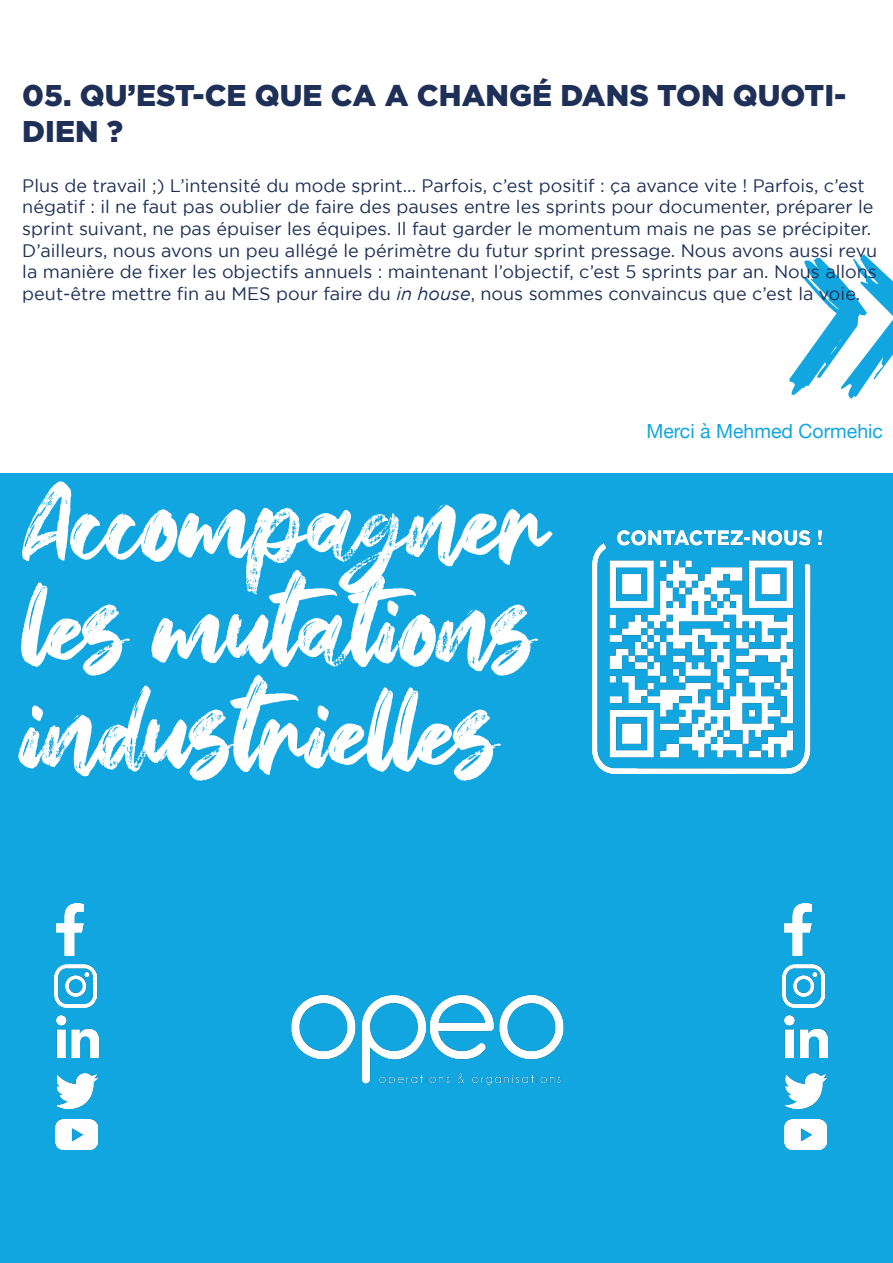
<style>
.page{position:relative;width:893px;height:1263px;background:#fff}
.page>*{position:absolute;margin:0;border:0;box-sizing:border-box;transform-origin:0 0}
.t1{font:315px "Edo SZ";color:#12a6e0}
.t2{font:108px/105px "Hey October";color:#fff;text-align:justify}
.t3{font:900 30px/36px "Gotham";color:#1e3057}
.t4{font:19.5px "Helvetica Neue";color:#12a6e0}
.t5{font:18px/21.6px "Gotham";color:#1e3057}
.s1{font-style:italic}
</style>
<div class="page">
<div style="left:0;top:473px;width:893px;height:790px;background:#12a6e0"></div>
<img style="left:592px;top:529px;width:230px;height:244px">
<img style="left:56px;top:904px;width:28px;height:51px">
<img style="left:54px;top:965px;width:43px;height:42px">
<img style="left:56px;top:1015px;width:43px;height:43px">
<img style="left:57px;top:1074px;width:41px;height:35px">
<img style="left:56px;top:1120px;width:42px;height:29px">
<img style="left:784px;top:904px;width:28px;height:51px">
<img style="left:782px;top:965px;width:43px;height:42px">
<img style="left:784px;top:1015px;width:43px;height:43px">
<img style="left:786px;top:1074px;width:40px;height:35px">
<img style="left:784px;top:1120px;width:42px;height:29px">
<img style="left:291px;top:994px;width:273px;height:91px">
<h3 class="t3" style="left:22px;top:77px;width:826px">05. QU’EST-CE QUE CA A CHANGÉ DANS TON QUOTI-<br>DIEN ?</h3>
<p class="t5" style="left:22px;top:174px;width:856px">Plus de travail ;) L’intensité du mode sprint... Parfois, c’est positif : ça avance vite ! Parfois, c’est négatif : il ne faut pas oublier de faire des pauses entre les sprints pour documenter, préparer le sprint suivant, ne pas épuiser les équipes. Il faut garder le momentum mais ne pas se précipiter.<br>D’ailleurs, nous avons un peu allégé le périmètre du futur sprint pressage. Nous avons aussi revu la manière de fixer les objectifs annuels : maintenant l’objectif, c’est 5 sprints par an. Nous allons peut-être mettre fin au MES pour faire du <span class="s1">in house</span>, nous sommes convaincus que c’est la voie.</p>
<h1 class="t1" style="left:937px;top:530px;width:156px;rotate:-180deg">«</h1>
<h2 class="t2" style="left:22px;top:485px;width:527px">Accompagner les mutations industrielles</h2>
<p class="t4" style="left:646px;top:417px;width:238px">Merci à Mehmed Cormehic</p>
</div>
